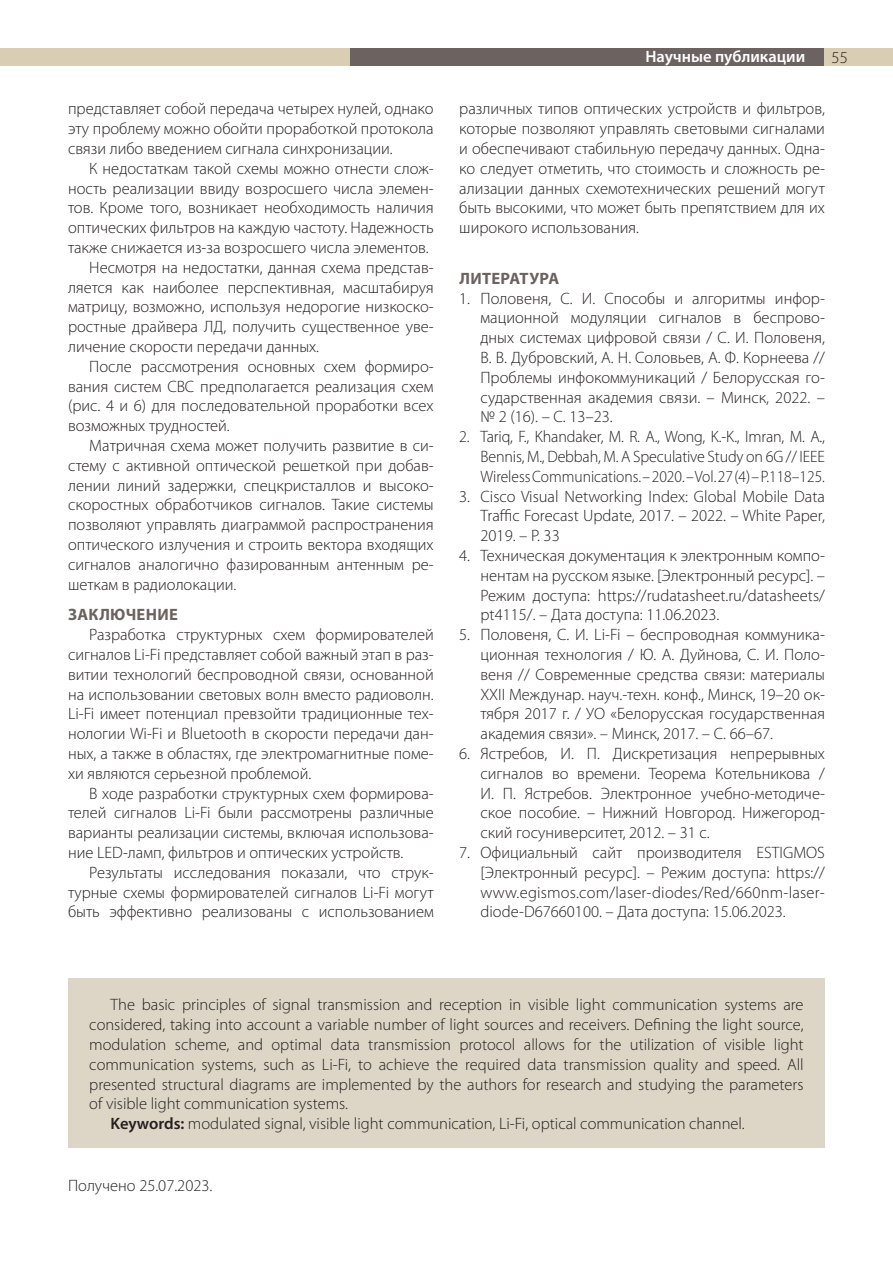
<style>
.page{position:relative;width:893px;height:1263px;background:#fff}
.page>*{position:absolute;margin:0;border:0;box-sizing:border-box;transform-origin:0 0}
.t1{font:300 16.65px "Myriad Pro";color:#231f20}
.t2{font:300 16.5px/19.8px "Myriad Pro";color:#231f20;text-align:justify}
.t3{font:700 16.5px "Myriad Pro";letter-spacing:.02em;color:#6c625f}
.t4{font:600 16.5px "Myriad Pro";color:#fff}
.s1{font-weight:600}
</style>
<div class="page">
<div style="left:824px;top:48px;width:69px;height:18px;background:#d9ceb3"></div>
<div style="left:350px;top:48px;width:474px;height:18px;background:#6c625f"></div>
<div style="left:0;top:48px;width:350px;height:18px;background:#d9ceb3"></div>
<div style="left:68px;top:978px;width:757px;height:170px;background:#ddd5c6"></div>
<p class="t2" style="left:68px;top:99px;width:367px">представляет собой передача четырех нулей, однако эту проблему можно обойти проработкой протокола связи либо введением сигнала синхронизации.</p>
<p class="t2" style="left:89px;top:159px;width:346px">К недостаткам такой схемы можно отнести слож-</p>
<p class="t2" style="left:68px;top:179px;width:367px">ность реализации ввиду возросшего числа элемен-</p>
<p class="t2" style="left:68px;top:198px;width:367px">тов. Кроме того, возникает необходимость наличия</p>
<p class="t2" style="left:68px;top:218px;width:367px">оптических фильтров на каждую частоту. Надежность</p>
<p class="t2" style="left:68px;top:238px;width:362px">также снижается из-за возросшего числа элементов.</p>
<p class="t2" style="left:89px;top:258px;width:346px">Несмотря на недостатки, данная схема представ-</p>
<p class="t2" style="left:68px;top:278px;width:367px">ляется как наиболее перспективная, масштабируя</p>
<p class="t2" style="left:68px;top:297px;width:367px">матрицу, возможно, используя недорогие низкоско-</p>
<p class="t2" style="left:68px;top:317px;width:367px">ростные драйвера ЛД, получить существенное уве-</p>
<p class="t2" style="left:68px;top:337px;width:253px">личение скорости передачи данных.</p>
<p class="t2" style="left:89px;top:357px;width:346px">После рассмотрения основных схем формиро-</p>
<p class="t2" style="left:68px;top:377px;width:367px">вания систем СВС предполагается реализация схем</p>
<p class="t2" style="left:68px;top:396px;width:367px">(рис. 4 и 6) для последовательной проработки всех</p>
<p class="t2" style="left:68px;top:416px;width:163px">возможных трудностей.</p>
<p class="t2" style="left:89px;top:436px;width:346px">Матричная схема может получить развитие в си-</p>
<p class="t2" style="left:68px;top:456px;width:367px">стему с активной оптической решеткой при добав-</p>
<p class="t2" style="left:68px;top:476px;width:367px">лении линий задержки, спецкристаллов и высоко-</p>
<p class="t2" style="left:68px;top:495px;width:367px">скоростных обработчиков сигналов. Такие системы</p>
<p class="t2" style="left:68px;top:515px;width:367px">позволяют управлять диаграммой распространения</p>
<p class="t2" style="left:68px;top:535px;width:367px">оптического излучения и строить вектора входящих</p>
<p class="t2" style="left:68px;top:555px;width:367px">сигналов аналогично фазированным антенным ре-</p>
<p class="t2" style="left:68px;top:575px;width:170px">шеткам в радиолокации.</p>
<p class="t3" style="left:68px;top:604px;width:111px">ЗАКЛЮЧЕНИЕ</p>
<p class="t2" style="left:68px;top:625px;width:367px;text-indent:21px">Разработка структурных схем формирователей сигналов Li-Fi представляет собой важный этап в раз&shy;витии технологий беспроводной связи, основанной на использовании световых волн вместо радиоволн.<br>Li-Fi имеет потенциал превзойти традиционные тех&shy;нологии Wi-Fi и Bluetooth в скорости передачи дан&shy;ных, а также в областях, где электромагнитные поме&shy;хи являются серьезной проблемой.</p>
<p class="t2" style="left:68px;top:783px;width:367px;text-indent:21px">В ходе разработки структурных схем формирова&shy;телей сигналов Li-Fi были рассмотрены различные варианты реализации системы, включая использова&shy;ние LED-ламп, фильтров и оптических устройств.</p>
<p class="t2" style="left:68px;top:863px;width:367px;text-indent:21px">Результаты исследования показали, что струк&shy;турные схемы формирователей сигналов Li-Fi могут быть эффективно реализованы с использованием</p>
<p class="t4" style="left:645px;top:45px;width:161px">Научные публикации</p>
<p class="t1" style="left:832px;top:49px;width:18px">55</p>
<p class="t2" style="left:459px;top:99px;width:367px">различных типов оптических устройств и фильтров, которые позволяют управлять световыми сигналами и обеспечивают стабильную передачу данных. Одна&shy;ко следует отметить, что стоимость и сложность ре&shy;ализации данных схемотехнических решений могут быть высокими, что может быть препятствием для их широкого использования.</p>
<p class="t3" style="left:459px;top:267px;width:101px">ЛИТЕРАТУРА</p>
<p class="t2" style="left:480px;top:288px;width:346px;text-indent:-21px">1. Половеня, С. И. Способы и алгоритмы инфор&shy;мационной модуляции сигналов в беспрово&shy;дных системах цифровой связи / С. И. Половеня, В. В. Дубровский, А. Н. Соловьев, А. Ф. Корнеева // Проблемы инфокоммуникаций / Белорусская го&shy;сударственная академия связи. – Минск, 2022. – № 2 (16). – C. 13–23.</p>
<p class="t2" style="left:480px;top:427px;width:346px;text-indent:-21px">2. Tariq, F., Khandaker, M. R. A., Wong, K.-K., Imran, M. A., Bennis, M., Debbah, M. A Speculative Study on 6G // IEEE Wireless Communications.– 2020.– Vol.27(4)– P.118–125.</p>
<p class="t2" style="left:480px;top:486px;width:346px;text-indent:-21px">3. Cisco Visual Networking Index: Global Mobile Data Traffic Forecast Update, 2017. – 2022. – White Paper, 2019. – Р. 33</p>
<p class="t2" style="left:480px;top:546px;width:346px;text-indent:-21px">4. Техническая документация к электронным компо&shy;нентам на русском языке. [Электронный ресурс]. – Режим доступа: https://rudatasheet.ru/datasheets/ pt4115/. – Дата доступа: 11.06.2023.</p>
<p class="t2" style="left:480px;top:625px;width:346px;text-indent:-21px">5. Половеня, С. И. Li-Fi – беспроводная коммуника&shy;ционная технология / Ю. А. Дуйнова, С. И. Поло&shy;веня // Современные средства связи: материалы XXII Междунар. науч.-техн. конф., Минск, 19–20 ок&shy;тября 2017 г. / УО «Белорусская государственная академия связи». – Минск, 2017. – С. 66–67.</p>
<p class="t2" style="left:480px;top:744px;width:346px;text-indent:-21px">6. Ястребов, И. П. Дискретизация непрерывных сигналов во времени. Теорема Котельникова / И. П. Ястребов. Электронное учебно-методиче&shy;ское пособие. – Нижний Новгород. Нижегород&shy;ский госуниверситет, 2012. – 31 с.</p>
<p class="t2" style="left:480px;top:843px;width:346px;text-indent:-21px">7. Официальный сайт производителя ESTIGMOS [Электронный ресурс]. – Режим доступа: https:// www.egismos.com/laser-diodes/Red/660nm-laser&shy;diode-D67660100. – Дата доступа: 15.06.2023.</p>
<p class="t2" style="left:111px;top:995px;width:695px">The basic principles of signal transmission and reception in visible light communication systems are</p>
<p class="t2" style="left:89px;top:1015px;width:716px">considered, taking into account a variable number of light sources and receivers. Defining the light source,</p>
<p class="t2" style="left:89px;top:1035px;width:716px">modulation scheme, and optimal data transmission protocol allows for the utilization of visible light</p>
<p class="t2" style="left:89px;top:1055px;width:716px">communication systems, such as Li-Fi, to achieve the required data transmission quality and speed. All</p>
<p class="t2" style="left:89px;top:1074px;width:716px">presented structural diagrams are implemented by the authors for research and studying the parameters</p>
<p class="t2" style="left:89px;top:1094px;width:260px">of visible light communication systems.</p>
<p class="t2" style="left:111px;top:1114px;width:636px"><span class="s1">Keywords:</span> modulated signal, visible light communication, Li-Fi, optical communication channel.</p>
<p class="t2" style="left:68px;top:1176px;width:146px">Получено 25.07.2023.</p>
</div>
